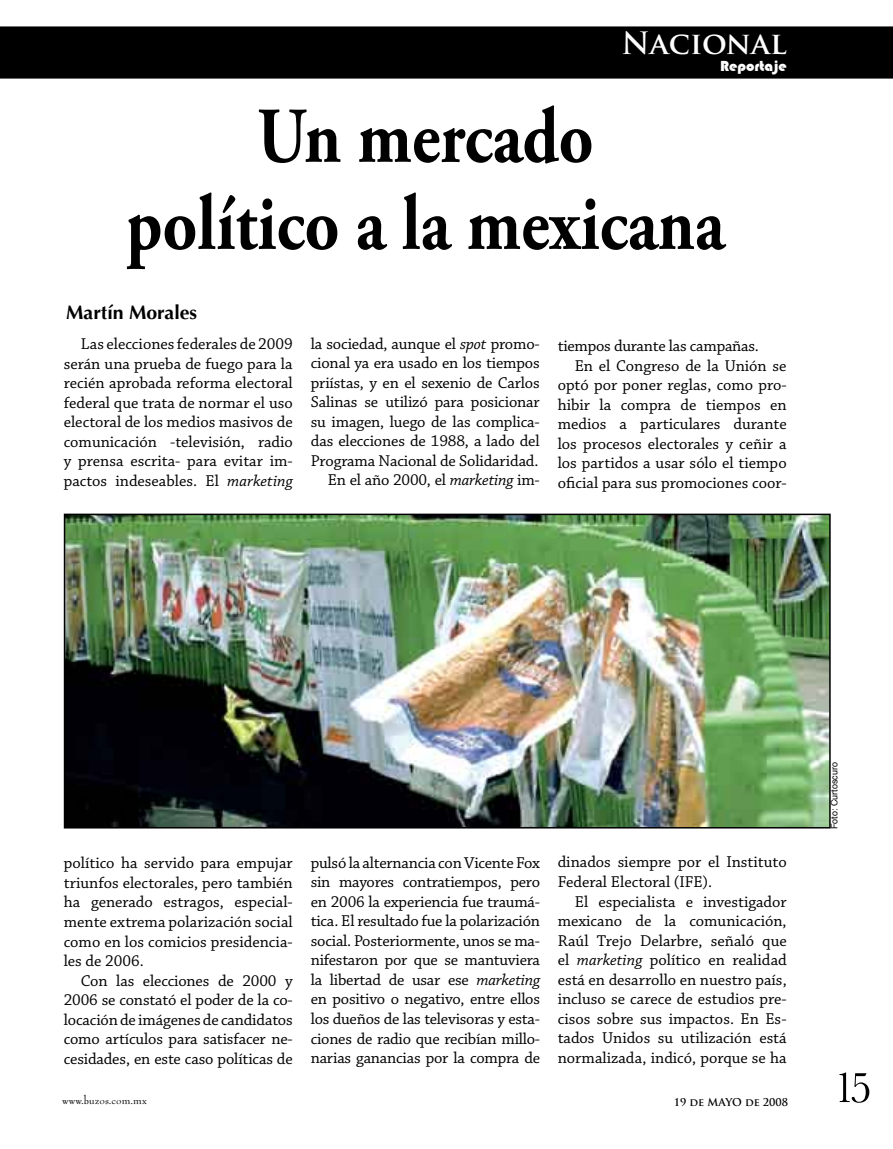
<style>
.page{position:relative;width:893px;height:1149px;background:#fff}
.page>*{position:absolute;margin:0;border:0;box-sizing:border-box;transform-origin:0 0}
.t1{font:700 78.75px/87px "Adobe Garamond Pro";color:#000;text-align:center;scale:.86 1}
.t2{font:700 30px "Trajan Pro";color:#fff}
.t3{font:700 19.5px "Optima";color:#000}
.t4{font:16.5px/19.5px "Chaparral Pro";letter-spacing:-.005em;color:#000;text-align:justify}
.t5{font:15px "Bauhaus 93";color:#fff}
.t6{font:12px "Bernhard Modern Std";color:#000}
.t7{font:700 10.5px "Trajan Pro";color:#000}
.t8{font:9px "Helvetica";color:#000}
.s1{font-style:italic}
</style>
<div class="page">
<div style="left:0;top:26px;width:893px;height:53px;background:#000"></div>
<svg style="left:839px;top:1072px;width:30px;height:30px"></svg>
<img style="left:67px;top:516px;width:761px;height:309px">
<div style="left:64px;top:513px;width:767px;height:315px;border:2px solid #000"></div>
<h2 class="t2" style="left:622px;top:25px;width:167px">Nacional</h2>
<p class="t5" style="left:720px;top:57px;width:68px">Reportaje</p>
<h1 class="t1" style="left:126px;top:95px;width:698px">Un mercado<br>político a la mexicana</h1>
<p class="t3" style="left:66px;top:301px;width:132px">Martín Morales</p>
<p class="t4" style="left:64px;top:335px;width:230px;text-indent:17px">Las elecciones federales de 2009 serán una prueba de fuego para la recién aprobada reforma electoral federal que trata de normar el uso electoral de los medios masivos de comunicación -televisión, radio y prensa escrita- para evitar im&shy;pactos indeseables. El <span class="s1">marketing</span></p>
<p class="t4" style="left:311px;top:334px;width:231px;text-align:right">la sociedad, aunque el <span class="s1">spot</span> promo&shy;cional ya era usado en los tiempos priístas, y en el sexenio de Carlos Salinas se utilizó para posicionar su imagen, luego de las complica&shy;das elecciones de 1988, a lado del Programa Nacional de Solidaridad.<br>En el año 2000, el <span class="s1">marketing</span> im-</p>
<p class="t4" style="left:558px;top:337px;width:203px">tiempos durante las campañas.</p>
<p class="t4" style="left:575px;top:356px;width:213px">En el Congreso de la Unión se</p>
<p class="t4" style="left:558px;top:376px;width:230px">optó por poner reglas, como pro-</p>
<p class="t4" style="left:558px;top:395px;width:230px">hibir la compra de tiempos en</p>
<p class="t4" style="left:558px;top:415px;width:230px">medios a particulares durante</p>
<p class="t4" style="left:558px;top:434px;width:230px">los procesos electorales y ceñir a</p>
<p class="t4" style="left:558px;top:454px;width:230px">los partidos a usar sólo el tiempo</p>
<p class="t4" style="left:558px;top:473px;width:230px">oficial para sus promociones coor-</p>
<p class="t4" style="left:64px;top:853px;width:230px">político ha servido para empujar triunfos electorales, pero también ha generado estragos, especial&shy;mente extrema polarización social como en los comicios presidencia&shy;les de 2006.</p>
<p class="t4" style="left:64px;top:970px;width:230px;text-indent:17px">Con las elecciones de 2000 y 2006 se constató el poder de la co&shy;locación de imágenes de candidatos como artículos para satisfacer ne&shy;cesidades, en este caso políticas de</p>
<p class="t4" style="left:311px;top:853px;width:231px">pulsó la alternancia con Vicente Fox sin mayores contratiempos, pero en 2006 la experiencia fue traumá&shy;tica. El resultado fue la polarización social. Posteriormente, unos se ma&shy;nifestaron por que se mantuviera la libertad de usar ese <span class="s1">marketing </span>en positivo o negativo, entre ellos los dueños de las televisoras y esta&shy;ciones de radio que recibían millo&shy;narias ganancias por la compra de</p>
<p class="t4" style="left:558px;top:852px;width:230px">dinados siempre por el Instituto<br>Federal Electoral (IFE).</p>
<p class="t4" style="left:558px;top:891px;width:230px;text-indent:17px">El especialista e investigador mexicano de la comunicación, Raúl Trejo Delarbre, señaló que el <span class="s1">marketing</span> político en realidad está en desarrollo en nuestro país, incluso se carece de estudios pre&shy;cisos sobre sus impactos. En Es&shy;tados Unidos su utilización está normalizada, indicó, porque se ha</p>
<p class="t6" style="left:62px;top:1093px;width:86px">www.buzos.com.mx</p>
<p class="t7" style="left:674px;top:1094px;width:116px">19 de MAYO de 2008</p>
<p class="t8" style="left:827px;top:829px;width:69px;rotate:-90deg">Foto: Curtoscuro</p>
</div>
